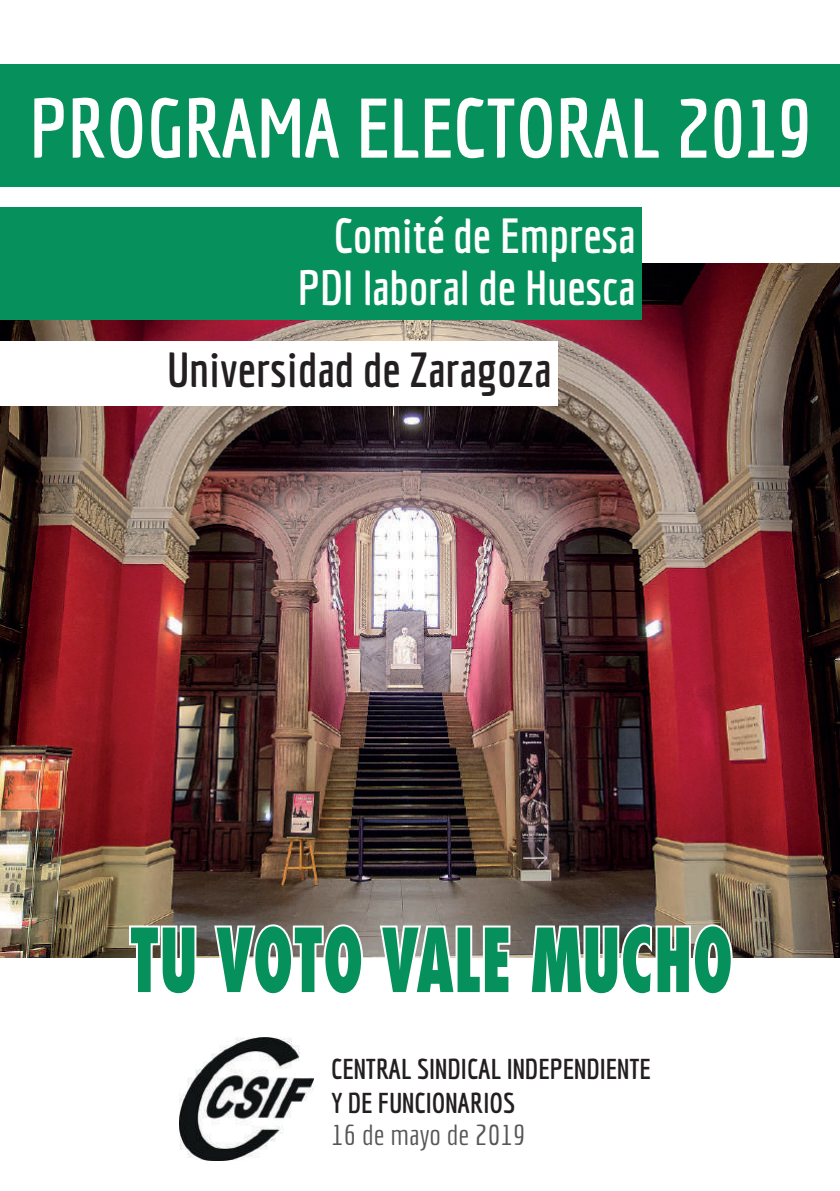
<style>
.page{position:relative;width:840px;height:1191px;background:#fff}
.page>*{position:absolute;margin:0;border:0;box-sizing:border-box;transform-origin:0 0}
.t1{font:800 condensed 85.6px "Futura Std";color:#06915c;scale:.72 1}
.t2{font:700 82px "Economica";color:#fff}
.t3{font:700 48px/52px "Economica";color:#fff;text-align:right}
.t4{font:700 48px "Economica";color:#231f20}
.t5{font:700 28px/33.6px "Economica";color:#231f20}
.t6{font:28px "Economica";color:#565659;scale:1.1 1}
</style>
<div class="page">
<img style="left:0;top:263px;width:839px;height:694px">
<div style="left:0;top:64px;width:839px;height:122px;background:#06915c"></div>
<div style="left:0;top:207px;width:641px;height:112px;background:#06915c"></div>
<div style="left:0;top:342px;width:556px;height:64px;background:#fff"></div>
<img style="left:179px;top:1037px;width:134px;height:123px">
<svg style="left:127px;top:923px;width:71px;height:35px"></svg>
<svg style="left:212px;top:922px;width:153px;height:36px"></svg>
<svg style="left:377px;top:923px;width:135px;height:35px"></svg>
<img style="left:527px;top:922px;width:207px;height:36px">
<h2 class="t2" style="left:29px;top:81px;width:782px">PROGRAMA ELECTORAL 2019</h2>
<h3 class="t3" style="left:297px;top:209px;width:339px">Comité de Empresa<br>PDI laboral de Huesca</h3>
<h3 class="t4" style="left:166px;top:342px;width:386px">Universidad de Zaragoza</h3>
<h1 class="t1" style="left:129px;top:906px;width:839px">TU VOTO VALE MUCHO</h1>
<p class="t5" style="left:331px;top:1051px;width:321px">CENTRAL SINDICAL INDEPENDIENTE<br>Y DE FUNCIONARIOS</p>
<p class="t6" style="left:331px;top:1119px;width:178px">16 de mayo de 2019</p>
</div>
